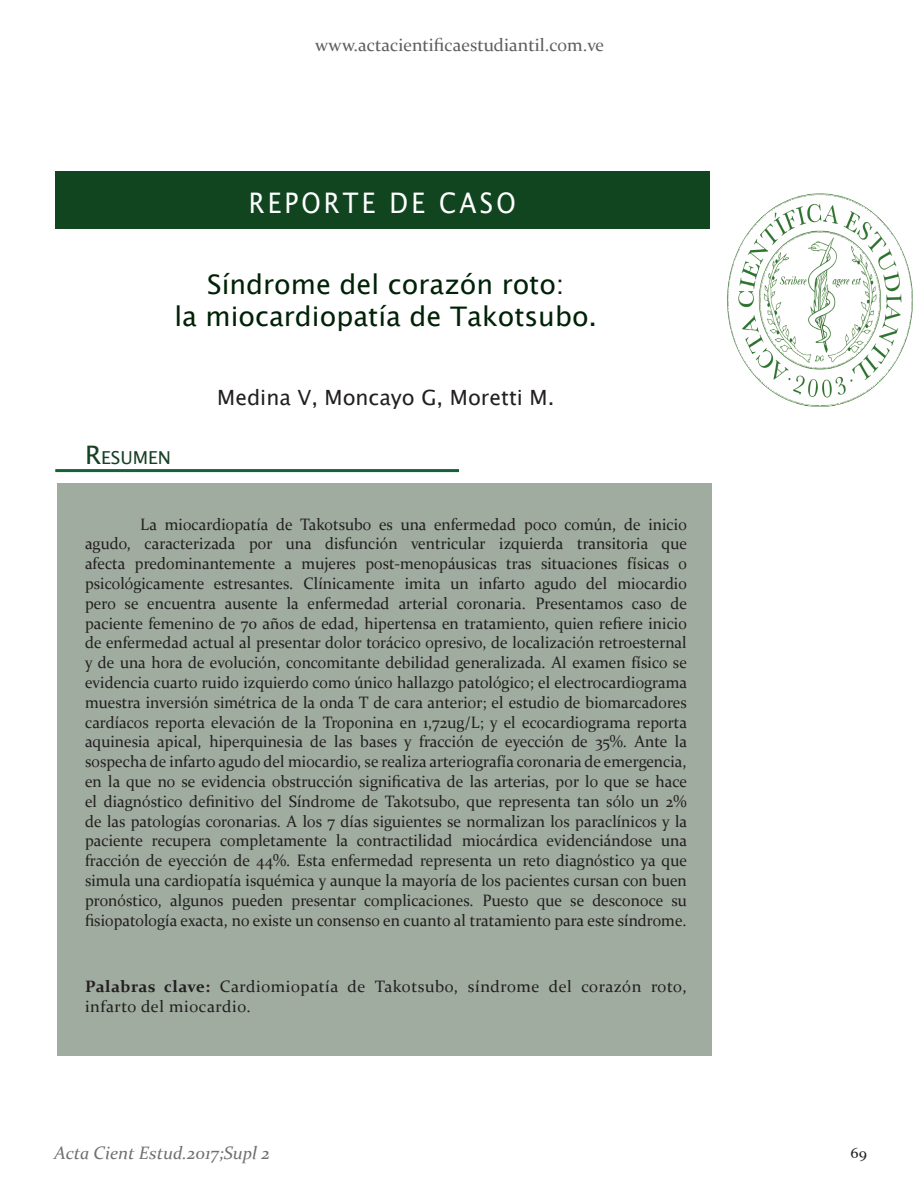
<style>
.page{position:relative;width:918px;height:1188px;background:#fff}
.page>*{position:absolute;margin:0;border:0;box-sizing:border-box;transform-origin:0 0}
.t1{font:28.35px "Lucida Sans Unicode";letter-spacing:.13em;color:#fff;scale:.88 1}
.t2{font:27px "Lucida Sans Unicode";color:#002106}
.t3{font:21px "Lucida Sans Unicode";color:#231f20}
.t4{font:18px "Constantia";color:#5f5f62}
.t5{font:italic 18px "Constantia";color:#6f7073}
.t6{font:17.85px "Lucida Sans Unicode";color:#184126}
.t7{font:16.5px/19.8px "Constantia";letter-spacing:.015em;color:#231f20;text-align:justify;scale:.96 1}
.t8{font:16.5px/19.8px "Constantia";letter-spacing:.015em;color:#231f20}
.t9{font:15px "Constantia";color:#231f20}
.s1{font-size:25.5px}
.s2{font-weight:700}
</style>
<div class="page">
<img style="left:728px;top:193px;width:185px;height:213px">
<div style="left:57px;top:483px;width:655px;height:573px;background:#a0aca0"></div>
<div style="left:55px;top:172px;width:654px;height:57px;background:#104520"></div>
<hr style="left:55px;top:469px;width:404px;height:3px;background:#156138">
<p class="t4" style="left:315px;top:32px;width:291px">www.actacientificaestudiantil.com.ve</p>
<p class="t1" style="left:249px;top:180px;width:305px">REPORTE DE CASO</p>
<p class="t2" style="left:207px;top:263px;width:359px">Síndrome del corazón roto:</p>
<p class="t2" style="left:174px;top:295px;width:424px">la miocardiopatía de Takotsubo.</p>
<p class="t6" style="left:85px;top:444px;width:88px"><span class="s1">R</span>ESUMEN</p>
<p class="t3" style="left:217px;top:381px;width:339px">Medina V, Moncayo G, Moretti M.</p>
<p class="t7" style="left:85px;top:513px;width:629px;text-indent:55px">La miocardiopatía de Takotsubo es una enfermedad poco común, de inicio agudo, caracterizada por una disfunción ventricular izquierda transitoria que afecta predominantemente a mujeres post-menopáusicas tras situaciones físicas o psicológicamente estresantes. Clínicamente imita un infarto agudo del miocardio pero se encuentra ausente la enfermedad arterial coronaria. Presentamos caso de paciente femenino de 70 años de edad, hipertensa en tratamiento, quien refiere inicio de enfermedad actual al presentar dolor torácico opresivo, de localización retroesternal y de una hora de evolución, concomitante debilidad generalizada. Al examen físico se evidencia cuarto ruido izquierdo como único hallazgo patológico; el electrocardiograma muestra inversión simétrica de la onda T de cara anterior; el estudio de biomarcadores cardíacos reporta elevación de la Troponina en 1,72ug/L; y el ecocardiograma reporta aquinesia apical, hiperquinesia de las bases y fracción de eyección de 35%. Ante la sospecha de infarto agudo del miocardio, se realiza arteriografía coronaria de emergencia, en la que no se evidencia obstrucción significativa de las arterias, por lo que se hace el diagnóstico definitivo del Síndrome de Takotsubo, que representa tan sólo un 2% de las patologías coronarias. A los 7 días siguientes se normalizan los paraclínicos y la paciente recupera completamente la contractilidad miocárdica evidenciándose una fracción de eyección de 44%. Esta enfermedad representa un reto diagnóstico ya que simula una cardiopatía isquémica y aunque la mayoría de los pacientes cursan con buen pronóstico, algunos pueden presentar complicaciones. Puesto que se desconoce su fisiopatología exacta, no existe un consenso en cuanto al tratamiento para este síndrome.</p>
<p class="t8" style="left:85px;top:976px;width:603px"><span class="s2">Palabras clave:</span> Cardiomiopatía de Takotsubo, síndrome del corazón roto, infarto del miocardio.</p>
<p class="t5" style="left:54px;top:1140px;width:217px">Acta Cient Estud.2017;Supl 2</p>
<p class="t9" style="left:851px;top:1142px;width:18px">69</p>
</div>
